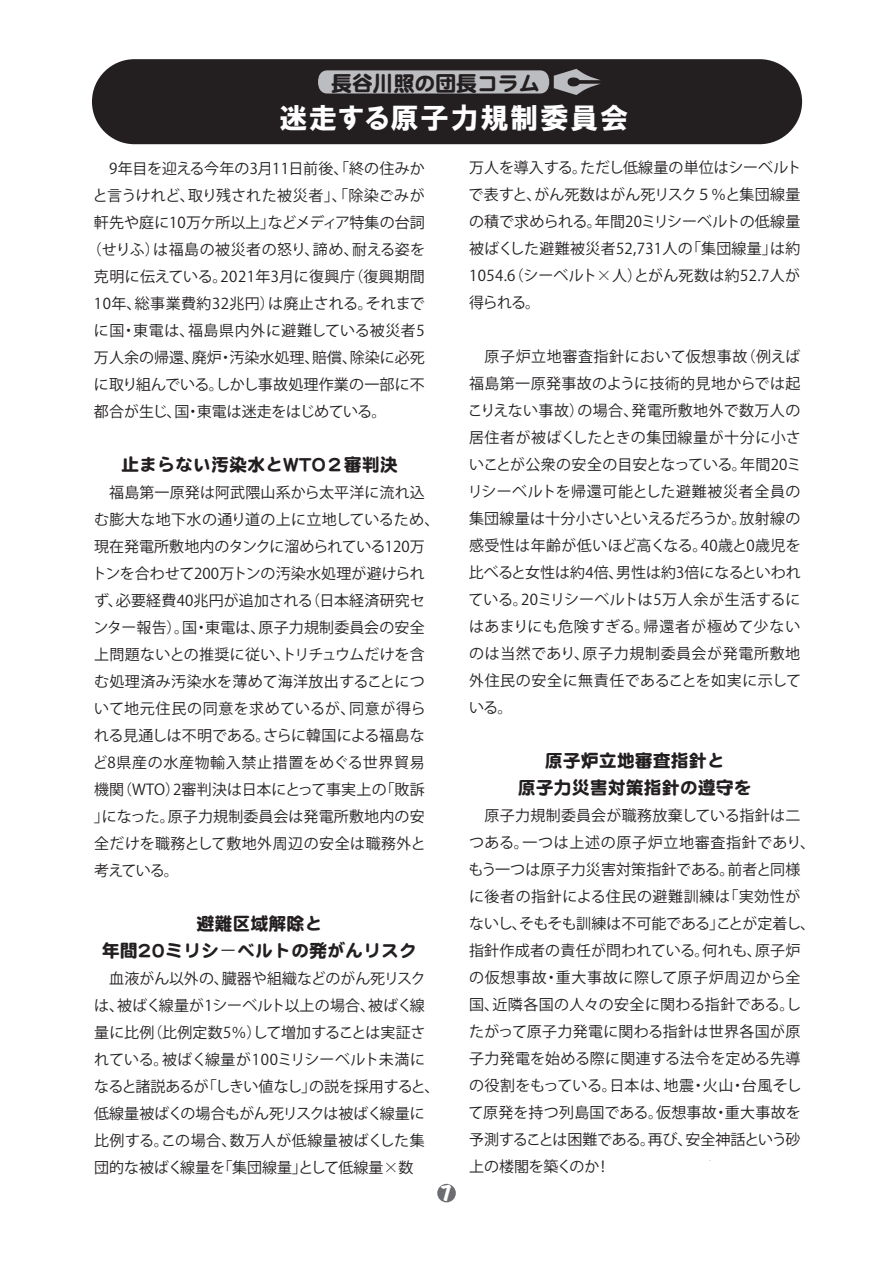
<style>
.page{position:relative;width:893px;height:1263px;background:#fff}
.page>*{position:absolute;margin:0;border:0;box-sizing:border-box;transform-origin:0 0}
.t1{font:28.5px "HGP Soei Kakugothic UB";letter-spacing:.05em;color:#fff}
.t2{font:21.45px "DF Maru Gothic SB MP RKSJ H";letter-spacing:-.025em;color:#231f20}
.t3{font:18px/27px "DF Maru Gothic SB MP RKSJ H";color:#231f20;text-align:center}
.t4{font:expanded 18px "Marker Felt";color:#fff}
.t5{font:15px/27px "Koz Go Pr 6 N";letter-spacing:.01em;color:#231f20}
.t6{font:15px "Koz Go Pr 6 N";letter-spacing:.03em;color:#231f20}
.t7{font:15px "Koz Go Pr 6 N";letter-spacing:.035em;color:#231f20}
.t8{font:15px "Koz Go Pr 6 N";letter-spacing:.04em;color:#231f20}
.t9{font:15px "Koz Go Pr 6 N";letter-spacing:-.02em;color:#231f20}
.s1{font-family:"Koz Go Pr 6 N"}
</style>
<div class="page">
<div style="left:437px;top:1184px;width:19px;height:18px;background:#6c6d70;border-radius:50%"></div>
<div style="left:92px;top:59px;width:710px;height:85px;background:#231f20;border-radius:43px"></div>
<svg style="left:318px;top:69px;width:283px;height:26px"></svg>
<h2 class="t2" style="left:331px;top:72px;width:211px">長谷川照の団長コラム</h2>
<h1 class="t1" style="left:279px;top:104px;width:351px">迷走する原子力規制委員会</h1>
<p class="t5" style="left:94px;top:156px;width:332px">　9年目を迎える今年の3月11日前後、「終の住みか</p>
<p class="t5" style="left:93px;top:183px;width:334px">と言うけれど、取り残された被災者」、「除染ごみが</p>
<p class="t5" style="left:94px;top:210px;width:332px">軒先や庭に10万ケ所以上」などメディア特集の台詞</p>
<p class="t7" style="left:87px;top:241px;width:340px">（せりふ）は福島の被災者の怒り、諦め、耐える姿を</p>
<p class="t6" style="left:94px;top:268px;width:332px">克明に伝えている。2021年3月に復興庁（復興期間</p>
<p class="t6" style="left:94px;top:295px;width:332px">10年、総事業費約32兆円）は廃止される。それまで</p>
<p class="t8" style="left:94px;top:322px;width:332px">に国・東電は、福島県内外に避難している被災者5</p>
<p class="t5" style="left:94px;top:345px;width:332px">万人余の帰還、廃炉・汚染水処理、賠償、除染に必死</p>
<p class="t5" style="left:94px;top:372px;width:332px">に取り組んでいる。しかし事故処理作業の一部に不</p>
<p class="t9" style="left:94px;top:403px;width:294px">都合が生じ、国・東電は迷走をはじめている。</p>
<p class="t3" style="left:121px;top:451px;width:278px">止まらない汚染水とWTO２審判決</p>
<p class="t5" style="left:92px;top:480px;width:349px">　福島第一原発は阿武隈山系から太平洋に流れ込む膨大な地下水の通り道の上に立地しているため、現在発電所敷地内のタンクに溜められている120万トンを合わせて200万トンの汚染水処理が避けられず、必要経費40兆円が追加される（日本経済研究センター報告）。国・東電は、原子力規制委員会の安全上問題ないとの推奨に従い、トリチュウムだけを含む処理済み汚染水を薄めて海洋放出することについて地元住民の同意を求めているが、同意が得られる見通しは不明である。さらに韓国による福島など8県産の水産物輸入禁止措置をめぐる世界貿易機関（WTO）2審判決は日本にとって事実上の「敗訴」になった。原子力規制委員会は発電所敷地内の安全だけを職務として敷地外周辺の安全は職務外と考えている。</p>
<p class="t3" style="left:102px;top:910px;width:317px">避難区域解除と<br>年間20ミリシ<span class="s1">－</span>ベルトの発がんリスク</p>
<p class="t5" style="left:94px;top:966px;width:347px">　血液がん以外の、臓器や組織などのがん死リスクは、被ばく線量が1シーベルト以上の場合、被ばく線量に比例（比例定数5％）して増加することは実証されている。被ばく線量が100ミリシーベルト未満になると諸説あるが「しきい値なし」の説を採用すると、低線量被ばくの場合もがん死リスクは被ばく線量に比例する。この場合、数万人が低線量被ばくした集団的な被ばく線量を「集団線量」として低線量╳数</p>
<p class="t4" style="left:440px;top:1184px;width:13px">7</p>
<p class="t5" style="left:469px;top:154px;width:334px;text-align:justify">万人を導入する。ただし低線量の単位はシーベルトで表すと、がん死数はがん死リスク５％と集団線量の積で求められる。年間20ミリシーベルトの低線量被ばくした避難被災者52,731人の「集団線量」は約1054.6（シーベルト╳人）とがん死数は約52.7人が得られる。</p>
<p class="t5" style="left:468px;top:343px;width:335px;text-align:justify">　原子炉立地審査指針において仮想事故（例えば福島第一原発事故のように技術的見地からでは起こりえない事故）の場合、発電所敷地外で数万人の居住者が被ばくしたときの集団線量が十分に小さいことが公衆の安全の目安となっている。年間20ミリシーベルトを帰還可能とした避難被災者全員の集団線量は十分小さいといえるだろうか。放射線の感受性は年齢が低いほど高くなる。40歳と0歳児を比べると女性は約4倍、男性は約3倍になるといわれている。20ミリシーベルトは5万人余が生活するにはあまりにも危険すぎる。帰還者が極めて少ないのは当然であり、原子力規制委員会が発電所敷地外住民の安全に無責任であることを如実に示している。</p>
<p class="t3" style="left:518px;top:747px;width:235px">原子炉立地審査指針と<br>原子力災害対策指針の遵守を</p>
<p class="t5" style="left:469px;top:802px;width:348px">　原子力規制委員会が職務放棄している指針は二つある。一つは上述の原子炉立地審査指針であり、もう一つは原子力災害対策指針である。前者と同様に後者の指針による住民の避難訓練は「実効性がないし、そもそも訓練は不可能である」ことが定着し、指針作成者の責任が問われている。何れも、原子炉の仮想事故・重大事故に際して原子炉周辺から全国、近隣各国の人々の安全に関わる指針である。したがって原子力発電に関わる指針は世界各国が原子力発電を始める際に関連する法令を定める先導の役割をもっている。日本は、地震・火山・台風そして原発を持つ列島国である。仮想事故・重大事故を予測することは困難である。再び、安全神話という砂上の楼閣を築くのか！</p>
</div>
